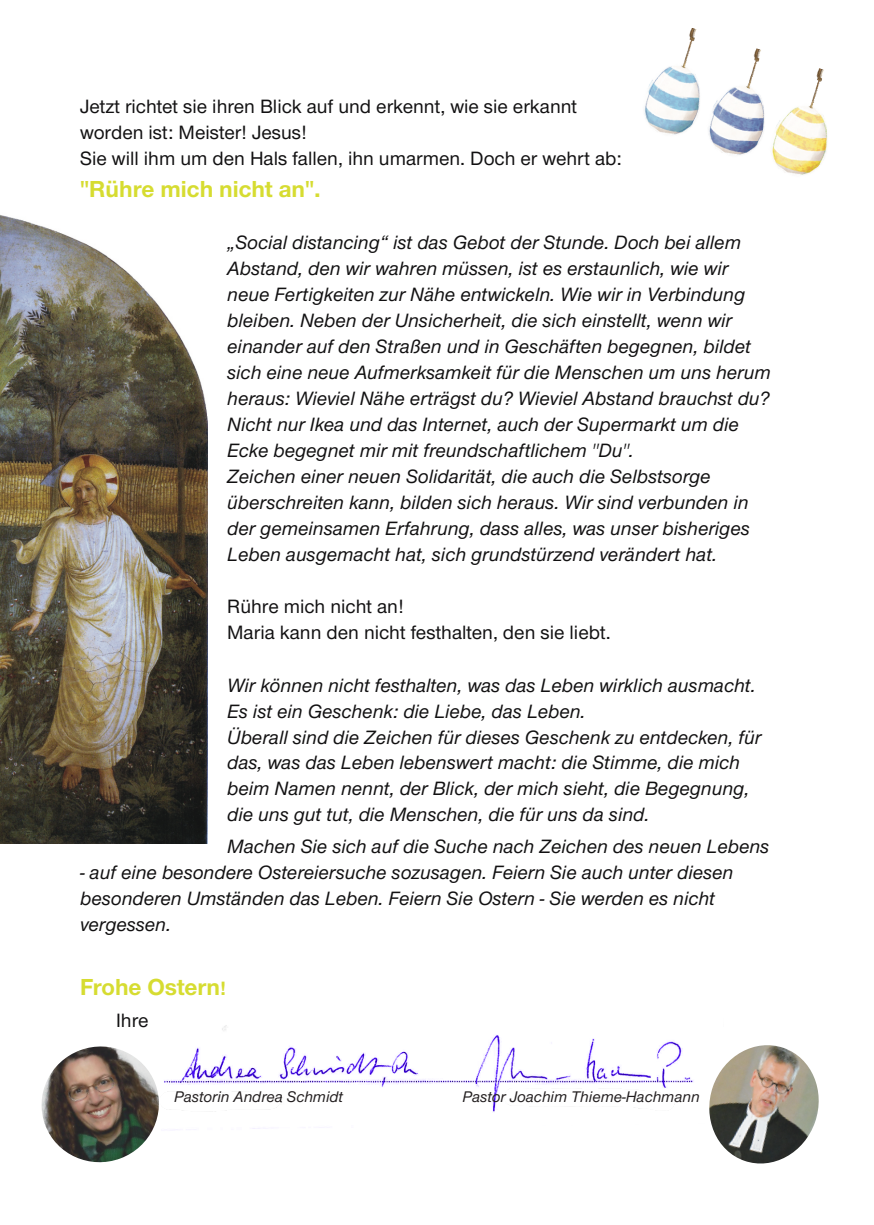
<style>
.page{position:relative;width:874px;height:1225px;background:#fff}
.page>*{position:absolute;margin:0;border:0;box-sizing:border-box;transform-origin:0 0}
.t1{font:700 24px "Nordelbica";color:#d6dc31}
.t2{font:italic 500 20px/26px "Nordelbica";color:#121112}
.t3{font:500 20px/26.2px "Nordelbica";color:#121112}
.t4{font:italic 500 16px "Nordelbica";color:#231f20}
.s1{font-size:20px}
</style>
<div class="page">
<img style="left:166px;top:1025px;width:528px;height:105px">
<img style="left:709px;top:1045px;width:110px;height:119px">
<img style="left:0;top:215px;width:208px;height:629px">
<img style="left:644px;top:28px;width:183px;height:147px">
<img style="left:41px;top:1046px;width:125px;height:117px">
<p class="t3" style="left:80px;top:95px;width:543px">Jetzt richtet sie ihren Blick auf und erkennt, wie sie erkannt worden ist: Meister! Jesus!<br>Sie will ihm um den Hals fallen, ihn umarmen. Doch er wehrt ab:</p>
<p class="t1" style="left:80px;top:181px;width:242px">"Rühre mich nicht an".</p>
<p class="t2" style="left:227px;top:232px;width:544px">„Social distancing“ ist das Gebot der Stunde. Doch bei allem Abstand, den wir wahren müssen, ist es erstaunlich, wie wir neue Fertigkeiten zur Nähe entwickeln. Wie wir in Verbindung bleiben. Neben der Unsicherheit, die sich einstellt, wenn wir einander auf den Straßen und in Geschäften begegnen, bildet sich eine neue Aufmerksamkeit für die Menschen um uns herum heraus: Wieviel Nähe erträgst du? Wieviel Abstand brauchst du?<br>Nicht nur Ikea und das Internet, auch der Supermarkt um die Ecke begegnet mir mit freundschaftlichem "Du".<br>Zeichen einer neuen Solidarität, die auch die Selbstsorge überschreiten kann, bilden sich heraus. Wir sind verbunden in der gemeinsamen Erfahrung, dass alles, was unser bisheriges Leben ausgemacht hat, sich grundstürzend verändert hat.</p>
<p class="t3" style="left:227px;top:596px;width:385px">Rühre mich nicht an!<br>Maria kann den nicht festhalten, den sie liebt.</p>
<p class="t2" style="left:227px;top:674px;width:535px">Wir können nicht festhalten, was das Leben wirklich ausmacht.<br>Es ist ein Geschenk: die Liebe, das Leben.<br>Überall sind die Zeichen für dieses Geschenk zu entdecken, für das, was das Leben lebenswert macht: die Stimme, die mich beim Namen nennt, der Blick, der mich sieht, die Begegnung, die uns gut tut, die Menschen, die für uns da sind.</p>
<p class="t2" style="left:227px;top:836px;width:543px">Machen Sie sich auf die Suche nach Zeichen des neuen Lebens</p>
<p class="t2" style="left:80px;top:862px;width:654px">- auf eine besondere Ostereiersuche sozusagen. Feiern Sie auch unter diesen besonderen Umständen das Leben. Feiern Sie Ostern - Sie werden es nicht vergessen.</p>
<p class="t1" style="left:80px;top:978px;width:148px">Frohe Ostern<span class="s1">!</span></p>
<p class="t3" style="left:116px;top:1009px;width:34px">Ihre</p>
<p class="t4" style="left:174px;top:1091px;width:170px">Pastorin Andrea Schmidt</p>
<p class="t4" style="left:462px;top:1091px;width:238px">Pastor Joachim Thieme-Hachmann</p>
</div>
